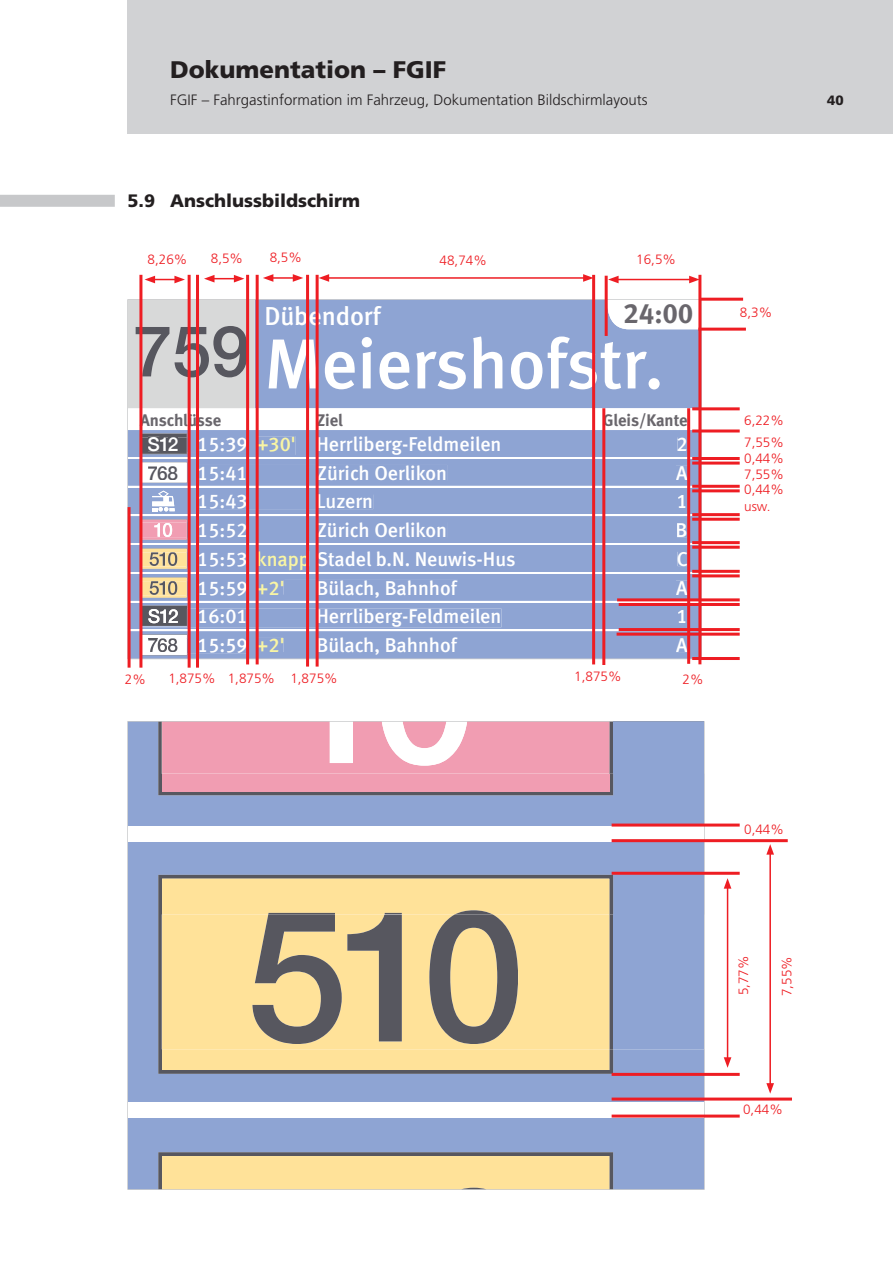
<style>
.page{position:relative;width:893px;height:1263px;background:#fff}
.page>*{position:absolute;margin:0;border:0;box-sizing:border-box;transform-origin:0 0}
.t1{font:70.65px "Meta Medium LF";letter-spacing:-.005em;color:#fff}
.t2{font:500 70.65px "Helvetica Neue";color:#57575f}
.t3{font:27.9px "Meta Bold LF Caps";color:#69666c}
.t4{font:25.95px "Meta Medium LF";letter-spacing:-.005em;color:#fff}
.t5{font:900 24px "Frutiger";color:#231f20}
.t6{font:19.95px "Meta Medium LF";color:#fff}
.t7{font:19.95px "Meta Medium LF Caps";color:#fff}
.t8{font:500 19.2px "Helvetica Neue";color:#57575f}
.t9{font:500 19.2px "Helvetica Neue";color:#fff}
.t10{font:900 18px "Frutiger";color:#231f20}
.t11{font:16.8px "Meta Bold LF";letter-spacing:-.005em;color:#69666c}
.t12{font:300 15px "Frutiger";color:#231f20}
.t13{font:300 13.5px/16.2px "Frutiger";color:#ee1d23}
.t14{font:900 13.5px "Frutiger";color:#231f20}
.s1{color:#f9f5a4}
</style>
<div class="page">
<div style="left:127px;top:0;width:766px;height:133px;background:#d1d2d4"></div>
<svg style="left:128px;top:299px;width:574px;height:360px;background:#a2b0d4"></svg>
<div style="left:0;top:195px;width:115px;height:12px;background:#c7c8ca"></div>
<svg style="left:145px;top:276px;width:40px;height:7px"></svg>
<hr style="left:246px;top:275px;width:3px;height:389px;background:#ee1d23">
<hr style="left:692px;top:408px;width:48px;height:2px;background:#ee1d23">
<hr style="left:692px;top:430px;width:48px;height:2px;background:#ee1d23">
<hr style="left:692px;top:458px;width:48px;height:1px;background:#ee1d23">
<hr style="left:692px;top:462px;width:48px;height:2px;background:#ee1d23">
<hr style="left:692px;top:485px;width:48px;height:2px;background:#ee1d23">
<hr style="left:692px;top:490px;width:48px;height:2px;background:#ee1d23">
<hr style="left:692px;top:514px;width:48px;height:1px;background:#ee1d23">
<hr style="left:692px;top:518px;width:48px;height:2px;background:#ee1d23">
<hr style="left:692px;top:542px;width:48px;height:1px;background:#ee1d23">
<hr style="left:692px;top:546px;width:48px;height:2px;background:#ee1d23">
<hr style="left:692px;top:570px;width:48px;height:2px;background:#ee1d23">
<hr style="left:692px;top:575px;width:48px;height:2px;background:#ee1d23">
<hr style="left:619px;top:629px;width:121px;height:1px;background:#ee1d23">
<hr style="left:617px;top:633px;width:123px;height:2px;background:#ee1d23">
<hr style="left:692px;top:658px;width:48px;height:1px;background:#ee1d23">
<hr style="left:616px;top:279px;width:75px;height:1px;background:#ee1d23">
<svg style="left:608px;top:276px;width:11px;height:7px"></svg>
<svg style="left:689px;top:276px;width:10px;height:7px"></svg>
<hr style="left:603px;top:408px;width:2px;height:257px;background:#ee1d23">
<hr style="left:617px;top:599px;width:123px;height:2px;background:#ee1d23">
<hr style="left:619px;top:604px;width:121px;height:1px;background:#ee1d23">
<svg style="left:128px;top:721px;width:576px;height:469px;background:#c0b6b6"></svg>
<hr style="left:612px;top:840px;width:176px;height:1px;background:#ee1d23">
<hr style="left:612px;top:824px;width:128px;height:2px;background:#ee1d23">
<hr style="left:612px;top:872px;width:128px;height:2px;background:#ee1d23">
<hr style="left:612px;top:1073px;width:128px;height:2px;background:#ee1d23">
<hr style="left:612px;top:1098px;width:180px;height:2px;background:#ee1d23">
<hr style="left:612px;top:1115px;width:128px;height:2px;background:#ee1d23">
<hr style="left:128px;top:507px;width:2px;height:161px;background:#ee1d23">
<hr style="left:140px;top:275px;width:2px;height:393px;background:#ee1d23">
<hr style="left:188px;top:275px;width:2px;height:393px;background:#ee1d23">
<hr style="left:196px;top:275px;width:3px;height:393px;background:#ee1d23">
<hr style="left:727px;top:886px;width:1px;height:173px;background:#ee1d23">
<svg style="left:724px;top:878px;width:7px;height:11px"></svg>
<svg style="left:724px;top:1057px;width:7px;height:11px"></svg>
<hr style="left:256px;top:275px;width:2px;height:389px;background:#ee1d23">
<hr style="left:306px;top:275px;width:3px;height:391px;background:#ee1d23">
<hr style="left:316px;top:275px;width:2px;height:391px;background:#ee1d23">
<hr style="left:592px;top:275px;width:3px;height:389px;background:#ee1d23">
<hr style="left:699px;top:275px;width:2px;height:389px;background:#ee1d23">
<hr style="left:687px;top:408px;width:3px;height:256px;background:#ee1d23">
<hr style="left:605px;top:276px;width:2px;height:60px;background:#ee1d23">
<hr style="left:699px;top:298px;width:44px;height:2px;background:#ee1d23">
<hr style="left:698px;top:328px;width:48px;height:2px;background:#ee1d23">
<hr style="left:769px;top:852px;width:2px;height:233px;background:#ee1d23">
<svg style="left:766px;top:844px;width:8px;height:11px"></svg>
<svg style="left:766px;top:1083px;width:8px;height:11px"></svg>
<svg style="left:204px;top:275px;width:40px;height:7px"></svg>
<hr style="left:271px;top:277px;width:24px;height:2px;background:#ee1d23">
<svg style="left:263px;top:274px;width:10px;height:8px"></svg>
<svg style="left:293px;top:274px;width:10px;height:8px"></svg>
<hr style="left:327px;top:277px;width:258px;height:2px;background:#ee1d23">
<svg style="left:319px;top:274px;width:10px;height:8px"></svg>
<svg style="left:583px;top:274px;width:11px;height:8px"></svg>
<p class="t5" style="left:170px;top:55px;width:278px">Dokumentation – FGIF</p>
<p class="t12" style="left:170px;top:91px;width:479px">FGIF – Fahrgastinformation im Fahrzeug, Dokumentation Bildschirmlayouts</p>
<p class="t14" style="left:827px;top:92px;width:18px">40</p>
<p class="t10" style="left:128px;top:190px;width:234px">5.9 Anschlussbildschirm</p>
<p class="t13" style="left:148px;top:251px;width:41px">8,26%</p>
<p class="t13" style="left:211px;top:250px;width:34px">8,5%</p>
<p class="t13" style="left:270px;top:249px;width:34px">8,5%</p>
<p class="t13" style="left:440px;top:252px;width:49px">48,74%</p>
<p class="t13" style="left:636px;top:251px;width:41px">16,5%</p>
<h1 class="t2" style="left:133px;top:294px;width:119px">759</h1>
<h3 class="t4" style="left:264px;top:301px;width:118px">Dübendorf</h3>
<h2 class="t3" style="left:623px;top:296px;width:72px">24:00</h2>
<h1 class="t1" style="left:264px;top:323px;width:401px">Meiershofstr.</h1>
<p class="t11" style="left:140px;top:410px;width:83px">Anschlüsse</p>
<p class="t11" style="left:316px;top:410px;width:28px">Ziel</p>
<p class="t11" style="left:603px;top:410px;width:86px">Gleis/Kante</p>
<p class="t6" style="left:197px;top:432px;width:306px">15:39 <span class="s1">+30'</span> Herrliberg-Feldmeilen</p>
<p class="t9" style="left:148px;top:429px;width:32px">S12</p>
<p class="t7" style="left:676px;top:432px;width:13px">2</p>
<p class="t6" style="left:197px;top:461px;width:52px">15:41</p>
<p class="t6" style="left:316px;top:461px;width:132px">Zürich Oerlikon</p>
<p class="t6" style="left:676px;top:461px;width:13px">A</p>
<p class="t6" style="left:197px;top:490px;width:52px">15:43</p>
<p class="t6" style="left:316px;top:490px;width:58px">Luzern</p>
<p class="t7" style="left:676px;top:490px;width:13px">1</p>
<p class="t6" style="left:197px;top:519px;width:52px">15:52</p>
<p class="t6" style="left:316px;top:519px;width:132px">Zürich Oerlikon</p>
<p class="t6" style="left:676px;top:519px;width:13px">B</p>
<p class="t6" style="left:197px;top:547px;width:320px">15:53 <span class="s1">knapp</span> Stadel b.N. Neuwis-Hus</p>
<p class="t6" style="left:677px;top:547px;width:13px">C</p>
<p class="t6" style="left:197px;top:576px;width:89px">15:59 <span class="s1">+2'</span></p>
<p class="t6" style="left:316px;top:576px;width:142px">Bülach, Bahnhof</p>
<p class="t6" style="left:676px;top:576px;width:13px">A</p>
<p class="t6" style="left:197px;top:605px;width:52px">16:01</p>
<p class="t6" style="left:316px;top:605px;width:187px">Herrliberg-Feldmeilen</p>
<p class="t7" style="left:676px;top:605px;width:13px">1</p>
<p class="t6" style="left:197px;top:634px;width:89px">15:59 <span class="s1">+2'</span></p>
<p class="t6" style="left:316px;top:634px;width:142px">Bülach, Bahnhof</p>
<p class="t6" style="left:676px;top:634px;width:13px">A</p>
<p class="t8" style="left:148px;top:457px;width:32px">768</p>
<p class="t13" style="left:125px;top:671px;width:23px">2%</p>
<p class="t13" style="left:168px;top:670px;width:49px">1,875%</p>
<p class="t13" style="left:228px;top:670px;width:111px">1,875% 1,875%</p>
<p class="t13" style="left:574px;top:669px;width:49px">1,875%</p>
<p class="t13" style="left:682px;top:672px;width:23px">2%</p>
<p class="t13" style="left:740px;top:304px;width:34px">8,3%</p>
<p class="t13" style="left:744px;top:412px;width:41px">6,22%</p>
<p class="t13" style="left:744px;top:434px;width:41px">7,55%<br>0,44%</p>
<p class="t13" style="left:744px;top:480px;width:41px;line-height:17.4px">0,44% usw.</p>
<p class="t13" style="left:744px;top:466px;width:41px">7,55%</p>
<p class="t13" style="left:744px;top:821px;width:41px">0,44%</p>
<p class="t13" style="left:735px;top:995px;width:41px;rotate:-90deg">5,77%</p>
<p class="t13" style="left:779px;top:996px;width:41px;rotate:-90deg">7,55%</p>
<p class="t13" style="left:743px;top:1101px;width:41px">0,44%</p>
</div>
